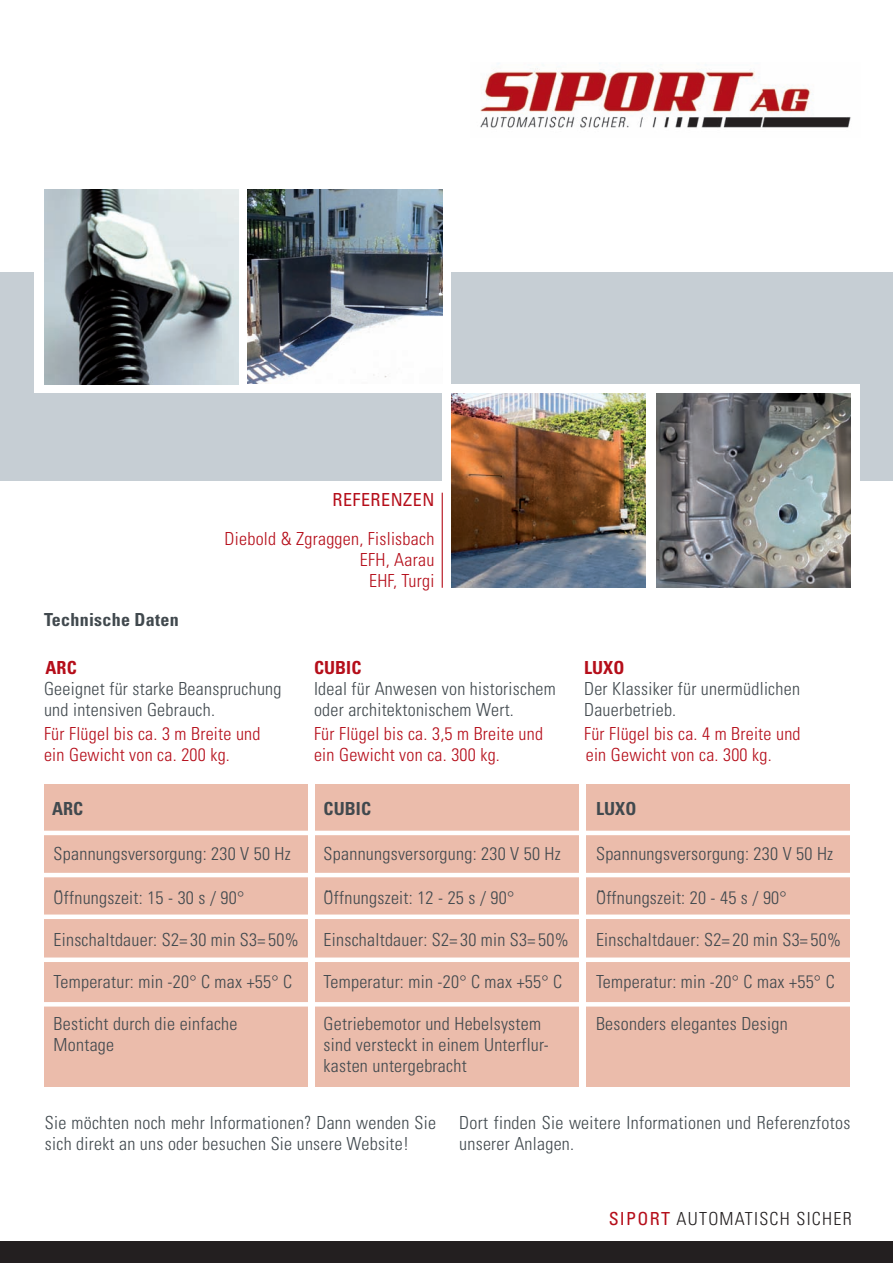
<style>
.page{position:relative;width:893px;height:1263px;background:#fff}
.page>*{position:absolute;margin:0;border:0;box-sizing:border-box;transform-origin:0 0}
.t1{font:300 condensed 18px/21px "Univers";letter-spacing:.015em;color:#41494e}
.t2{font:300 condensed 18px/21px "Univers";letter-spacing:.015em;color:#b50e1a;text-align:right}
.t3{font:700 condensed 18px "Univers";letter-spacing:.015em;color:#41494e}
.t4{font:300 condensed 18px "Univers";letter-spacing:.07em;color:#231f20}
.t5{font:700 condensed 18px "Univers";letter-spacing:.005em;color:#b50e1a}
.t6{font:condensed 18px "Univers";letter-spacing:.03em;color:#b50e1a}
.s1{font-family:"Menlo";font-weight:400;font-stretch:normal}
.s2{font-weight:400;color:#b50e1a}
</style>
<div class="page">
<div style="left:315px;top:784px;width:263px;height:302px;background:#ebbcab"></div>
<div style="left:44px;top:784px;width:263px;height:302px;background:#ebbcab"></div>
<div style="left:586px;top:784px;width:264px;height:302px;background:#ebbcab"></div>
<hr style="left:37px;top:831px;width:836px;height:4px;background:#fff">
<hr style="left:36px;top:873px;width:837px;height:4px;background:#fff">
<div style="left:38px;top:957px;width:840px;height:5px;background:#fff"></div>
<div style="left:30px;top:914px;width:837px;height:5px;background:#fff"></div>
<hr style="left:38px;top:1002px;width:832px;height:4px;background:#fff">
<div style="left:0;top:1242px;width:893px;height:21px;background:#231f20"></div>
<div style="left:0;top:272px;width:893px;height:209px;background:#c6ced4"></div>
<div style="left:35px;top:178px;width:416px;height:214px;background:#fff"></div>
<img style="left:480px;top:63px;width:371px;height:65px">
<div style="left:442px;top:384px;width:418px;height:211px;background:#fff"></div>
<img style="left:248px;top:189px;width:194px;height:195px">
<hr style="left:442px;top:493px;width:1px;height:95px;background:#b50e1a">
<img style="left:451px;top:393px;width:194px;height:195px">
<img style="left:44px;top:190px;width:194px;height:194px">
<img style="left:656px;top:393px;width:194px;height:195px">
<p class="t6" style="left:332px;top:493px;width:103px">REFERENZEN</p>
<p class="t2" style="left:225px;top:529px;width:211px">Diebold &amp; Zgraggen, Fislisbach<br>EFH, Aarau<br>EHF, Turgi</p>
<p class="t3" style="left:44px;top:613px;width:136px">Technische Daten</p>
<p class="t5" style="left:46px;top:661px;width:33px">ARC</p>
<p class="t5" style="left:314px;top:661px;width:49px">CUBIC</p>
<p class="t5" style="left:584px;top:661px;width:42px">LUXO</p>
<p class="t1" style="left:44px;top:680px;width:239px">Geeignet für starke Beanspruchung</p>
<p class="t1" style="left:314px;top:680px;width:243px">Ideal für Anwesen von historischem</p>
<p class="t1" style="left:584px;top:680px;width:218px">Der Klassiker für unermüdlichen</p>
<p class="t1" style="left:44px;top:701px;width:173px">und intensiven Gebrauch.</p>
<p class="t1" style="left:314px;top:701px;width:201px">oder architektonischem Wert.</p>
<p class="t1" style="left:584px;top:701px;width:94px">Dauerbetrieb.</p>
<p class="t2" style="left:44px;top:725px;width:218px">Für Flügel bis ca. 3 m Breite und</p>
<p class="t2" style="left:314px;top:725px;width:231px">Für Flügel bis ca. 3,5 m Breite und</p>
<p class="t2" style="left:584px;top:725px;width:218px">Für Flügel bis ca. 4 m Breite und</p>
<p class="t2" style="left:44px;top:746px;width:187px">ein Gewicht von ca. 200 kg.</p>
<p class="t2" style="left:314px;top:746px;width:187px">ein Gewicht von ca. 300 kg.</p>
<p class="t2" style="left:586px;top:746px;width:187px">ein Gewicht von ca. 300 kg.</p>
<p class="t3" style="left:52px;top:802px;width:33px">ARC</p>
<p class="t3" style="left:324px;top:802px;width:49px">CUBIC</p>
<p class="t3" style="left:596px;top:802px;width:42px">LUXO</p>
<p class="t1" style="left:54px;top:845px;width:239px">Spannungsversorgung: 230 V 50 Hz</p>
<p class="t1" style="left:324px;top:845px;width:239px">Spannungsversorgung: 230 V 50 Hz</p>
<p class="t1" style="left:596px;top:845px;width:239px">Spannungsversorgung: 230 V 50 Hz</p>
<p class="t1" style="left:53px;top:888px;width:193px">O<span class="s1">̈</span>ffnungszeit: 15 - 30 s / 90°</p>
<p class="t1" style="left:323px;top:888px;width:193px">O<span class="s1">̈</span>ffnungszeit: 12 - 25 s / 90°</p>
<p class="t1" style="left:596px;top:888px;width:193px">O<span class="s1">̈</span>ffnungszeit: 20 - 45 s / 90°</p>
<p class="t1" style="left:54px;top:931px;width:247px">Einschaltdauer: S2= 30 min S3= 50%</p>
<p class="t1" style="left:324px;top:931px;width:247px">Einschaltdauer: S2= 30 min S3= 50%</p>
<p class="t1" style="left:596px;top:931px;width:247px">Einschaltdauer: S2= 20 min S3= 50%</p>
<p class="t1" style="left:54px;top:973px;width:240px">Temperatur: min -20° C max +55° C</p>
<p class="t1" style="left:324px;top:973px;width:240px">Temperatur: min -20° C max +55° C</p>
<p class="t1" style="left:596px;top:973px;width:240px">Temperatur: min -20° C max +55° C</p>
<p class="t1" style="left:54px;top:1015px;width:185px">Besticht durch die einfache</p>
<p class="t1" style="left:324px;top:1015px;width:219px">Getriebemotor und Hebelsystem</p>
<p class="t1" style="left:596px;top:1015px;width:193px">Besonders elegantes Design</p>
<p class="t1" style="left:54px;top:1036px;width:62px">Montage</p>
<p class="t1" style="left:324px;top:1036px;width:227px">sind versteckt in einem Unterflur&shy;kasten untergebracht</p>
<p class="t1" style="left:45px;top:1114px;width:393px">Sie möchten noch mehr Informationen? Dann wenden Sie sich direkt an uns oder besuchen Sie unsere Website!</p>
<p class="t1" style="left:459px;top:1114px;width:393px">Dort finden Sie weitere Informationen und Referenzfotos unserer Anlagen.</p>
<p class="t4" style="left:609px;top:1212px;width:245px"><span class="s2">SIPORT</span> AUTOMATISCH SICHER</p>
</div>
